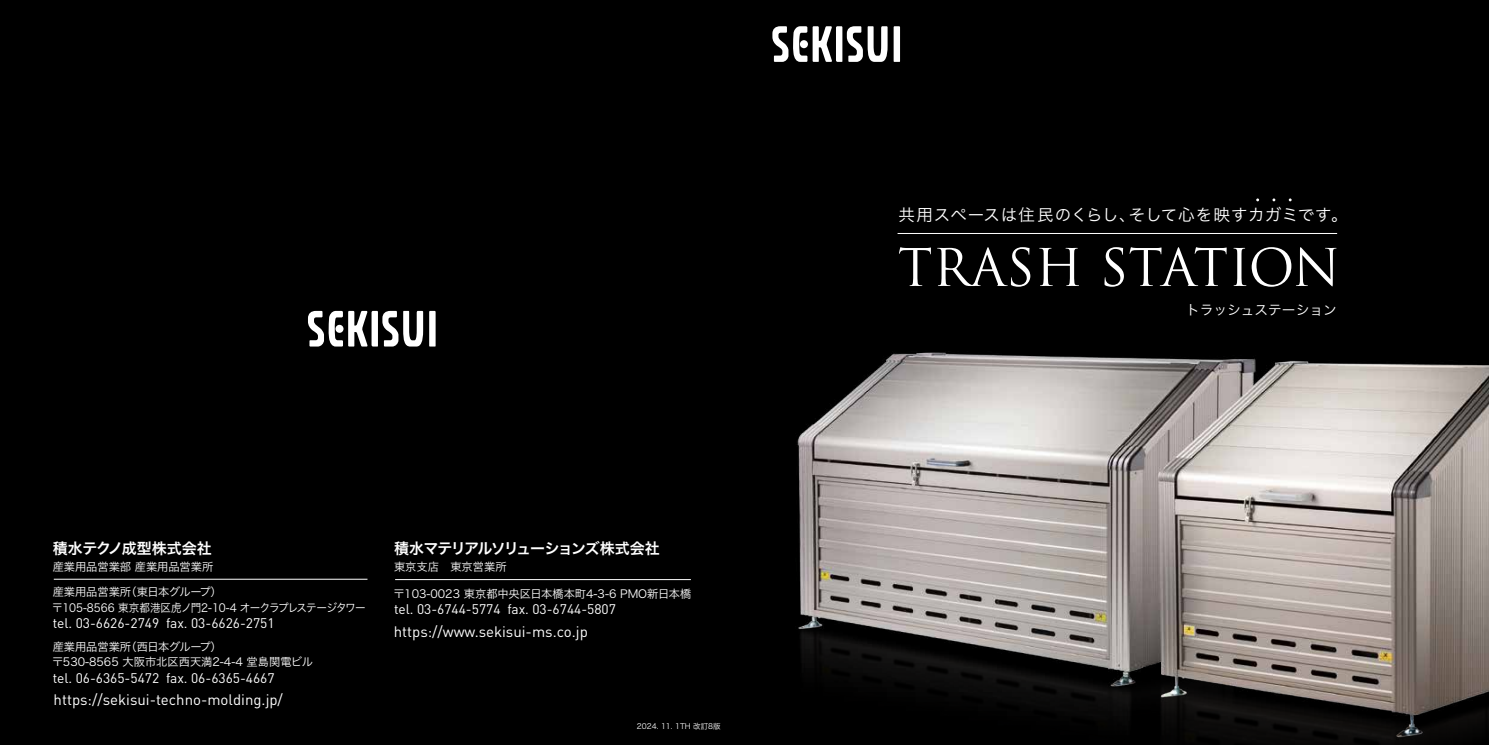
<style>
.page{position:relative;width:1489px;height:745px;background:#fff}
.page>*{position:absolute;margin:0;border:0;box-sizing:border-box;transform-origin:0 0}
.t1{font:50.38px "Trajan Pro";color:#fff}
.t2{font:16.5px "Hira Kaku Pro N W3";letter-spacing:.035em;color:#fff}
.t3{font:15px "DIN";color:#fff}
.t4{font:15px "Hira Kaku Pro N W6";letter-spacing:-.08em;color:#fff}
.t5{font:15px "Hira Kaku Pro N W6";color:#fff}
.t6{font:13.75px "DIN";color:#fff}
.t7{font:13.75px "Hira Kaku Pro N W3";color:#fff}
.t8{font:11.25px/15px "Hira Kaku Pro N W3";color:#fff}
.t9{font:11.25px/15px "Hira Kaku Pro N W3";letter-spacing:-.03em;color:#fff}
.t10{font:7.5px "Hira Kaku Pro N W3";color:#fff}
</style>
<div class="page">
<div style="left:0;top:0;width:744px;height:744px;background:#000"></div>
<svg style="left:429px;top:311px;width:6px;height:35px"></svg>
<svg style="left:308px;top:311px;width:115px;height:35px"></svg>
<hr style="left:395px;top:579px;width:296px;height:1px;background:#fff">
<hr style="left:54px;top:578px;width:313px;height:1px;background:#fff">
<img style="left:744px;top:0;width:744px;height:744px">
<hr style="left:897px;top:233px;width:439px;height:1px;background:#fff">
<svg style="left:893px;top:26px;width:7px;height:36px"></svg>
<svg style="left:772px;top:26px;width:115px;height:36px"></svg>
<h3 class="t5" style="left:53px;top:534px;width:160px">積水テクノ成型株式会社</h3>
<p class="t8" style="left:53px;top:558px;width:162px">産業用品営業部 産業用品営業所</p>
<p class="t9" style="left:52px;top:583px;width:315px">産業用品営業所（東日本グループ）<br>〒105-8566 東京都港区虎ノ門2-10-4 オークラプレステージタワー</p>
<p class="t6" style="left:53px;top:614px;width:223px">tel. 03-6626-2749 fax. 03-6626-2751</p>
<p class="t8" style="left:52px;top:638px;width:262px">産業用品営業所（西日本グループ）<br>〒530-8565 大阪市北区西天満2-4-4 堂島関電ビル</p>
<p class="t6" style="left:53px;top:668px;width:223px">tel. 06-6365-5472 fax. 06-6365-4667</p>
<h3 class="t3" style="left:54px;top:690px;width:231px">https://sekisui-techno-molding.jp/</h3>
<h3 class="t4" style="left:394px;top:534px;width:267px">積水マテリアルソリューションズ株式会社</h3>
<p class="t8" style="left:394px;top:558px;width:114px">東京支店　東京営業所</p>
<p class="t8" style="left:393px;top:584px;width:299px">〒103-0023 東京都中央区日本橋本町4-3-6 PMO新日本橋</p>
<p class="t6" style="left:394px;top:600px;width:223px">tel. 03-6744-5774 fax. 03-6744-5807</p>
<h3 class="t3" style="left:394px;top:622px;width:195px">https://www.sekisui-ms.co.jp</h3>
<p class="t10" style="left:637px;top:719px;width:85px">2024. 11. 1TH 改訂8版</p>
<h2 class="t2" style="left:898px;top:200px;width:451px">共用スペースは住民のくらし、そして心を映すカガミです。</h2>
<h1 class="t1" style="left:897px;top:235px;width:444px">TRASH STATION</h1>
<p class="t7" style="left:1185px;top:297px;width:152px">トラッシュステーション</p>
</div>
